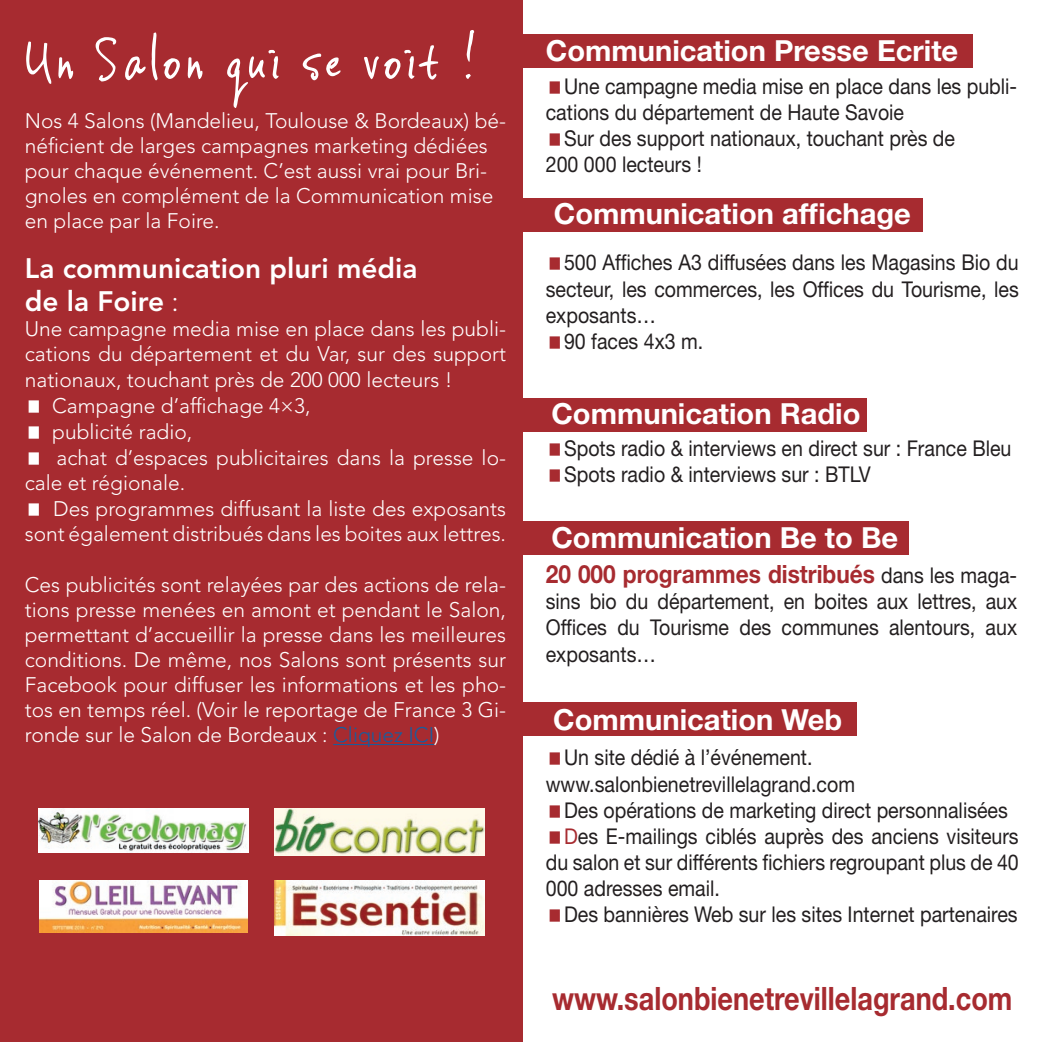
<style>
.page{position:relative;width:1042px;height:1042px;background:#fff}
.page>*{position:absolute;margin:0;border:0;box-sizing:border-box;transform-origin:0 0}
.t1{font:61.25px "Vinc Hand";letter-spacing:.015em;color:#fff}
.t2{font:700 32.2px "Helvetica Neue LT Std";color:#a72b30;scale:.84 1}
.t3{font:700 29.05px "Helvetica Neue LT Std";color:#fff}
.t4{font:800 28px/33.6px "Avenir LT Std";color:#fff}
.t5{font:700 25.2px "Helvetica Neue LT Std";color:#a72b30;scale:.9 1}
.t6{font:21.7px/26.1px "Helvetica Neue LT Std";color:#231f20;scale:.9 1}
.t7{font:300 21px/25.2px "Avenir LT Std";color:#fff}
.s1{font-weight:300}
.s2{color:#175d9e}
.s3{font-weight:400;font-size:21.7px;color:#231f20}
.s4{color:#a72b30}
</style>
<div class="page">
<div style="left:0;top:0;width:522px;height:1042px;background:#a72b30"></div>
<hr style="left:333px;top:744px;width:101px;height:1px;background:#175d9e">
<div style="left:506px;top:198px;width:417px;height:34px;background:#a72b30"></div>
<div style="left:506px;top:34px;width:466px;height:33px;background:#a72b30"></div>
<div style="left:521px;top:398px;width:346px;height:33px;background:#a72b30"></div>
<div style="left:521px;top:521px;width:387px;height:33px;background:#a72b30"></div>
<div style="left:521px;top:703px;width:335px;height:33px;background:#a72b30"></div>
<img style="left:40px;top:881px;width:207px;height:51px">
<img style="left:274px;top:809px;width:210px;height:46px">
<img style="left:39px;top:809px;width:209px;height:43px">
<img style="left:274px;top:881px;width:210px;height:55px">
<h1 class="t1" style="left:25px;top:20px;width:453px">Un Salon qui se voit !</h1>
<p class="t7" style="left:25px;top:108px;width:483px">Nos 4 Salons (Mandelieu, Toulouse &amp; Bordeaux) bé&shy;néficient de larges campagnes marketing dédiées pour chaque événement. C’est aussi vrai pour Bri&shy;gnoles en complément de la Communication mise en place par la Foire.</p>
<h3 class="t4" style="left:25px;top:251px;width:394px">La communication pluri média de la Foire <span class="s1">:</span></h3>
<p class="t7" style="left:25px;top:316px;width:483px">Une campagne media mise en place dans les publi-</p>
<p class="t7" style="left:25px;top:342px;width:483px">cations du département et du Var, sur des support</p>
<p class="t7" style="left:25px;top:367px;width:429px">nationaux, touchant près de 200 000 lecteurs !</p>
<p class="t7" style="left:52px;top:393px;width:260px">Campagne d’affichage 4×3,</p>
<p class="t7" style="left:52px;top:419px;width:142px">publicité radio,</p>
<p class="t7" style="left:57px;top:445px;width:451px">achat d’espaces publicitaires dans la presse lo-</p>
<p class="t7" style="left:25px;top:470px;width:162px">cale et régionale.</p>
<p class="t7" style="left:53px;top:496px;width:454px">Des programmes diffusant la liste des exposants</p>
<p class="t7" style="left:25px;top:521px;width:483px">sont également distribués dans les boites aux lettres.</p>
<p class="t7" style="left:25px;top:572px;width:483px;text-align:justify">Ces publicités sont relayées par des actions de rela&shy;tions presse menées en amont et pendant le Salon, permettant d’accueillir la presse dans les meilleures conditions. De même, nos Salons sont présents sur Facebook pour diffuser les informations et les pho&shy;tos en temps réel. (Voir le reportage de France 3 Gi&shy;ronde sur le Salon de Bordeaux : <span class="s2">Cliquez ICI</span>)</p>
<h3 class="t3" style="left:546px;top:32px;width:414px">Communication Presse Ecrite</h3>
<p class="t6" style="left:564px;top:73px;width:505px">Une campagne media mise en place dans les publi-</p>
<p class="t6" style="left:546px;top:99px;width:400px">cations du département de Haute Savoie</p>
<p class="t6" style="left:564px;top:125px;width:436px">Sur des support nationaux, touchant près de</p>
<p class="t6" style="left:546px;top:151px;width:175px">200 000 lecteurs !</p>
<h3 class="t3" style="left:554px;top:196px;width:358px">Communication affichage</h3>
<p class="t6" style="left:564px;top:249px;width:507px">500 Affiches A3 diffusées dans les Magasins Bio du</p>
<p class="t6" style="left:546px;top:275px;width:527px">secteur, les commerces, les Offices du Tourisme, les</p>
<p class="t6" style="left:546px;top:302px;width:124px">exposants…</p>
<p class="t6" style="left:564px;top:328px;width:156px">90 faces 4x3 m.</p>
<h3 class="t3" style="left:551px;top:395px;width:310px">Communication Radio</h3>
<p class="t6" style="left:564px;top:435px;width:499px">Spots radio &amp; interviews en direct sur : France Bleu<br>Spots radio &amp; interviews sur : BTLV</p>
<h3 class="t3" style="left:551px;top:519px;width:348px">Communication Be to Be</h3>
<p class="t5" style="left:546px;top:559px;width:525px">20 000 programmes distribués <span class="s3">dans les maga-</span></p>
<p class="t6" style="left:546px;top:588px;width:525px;text-align:justify">sins bio du département, en boites aux lettres, aux Offices du Tourisme des communes alentours, aux exposants…</p>
<h3 class="t3" style="left:553px;top:701px;width:291px">Communication Web</h3>
<p class="t6" style="left:564px;top:744px;width:277px">Un site dédié à l’événement.</p>
<p class="t6" style="left:546px;top:770px;width:345px">www.salonbienetrevillelagrand.com</p>
<p class="t6" style="left:564px;top:796px;width:495px">Des opérations de marketing direct personnalisées</p>
<p class="t6" style="left:564px;top:822px;width:507px"><span class="s4">D</span>es E-mailings ciblés auprès des anciens visiteurs</p>
<p class="t6" style="left:546px;top:849px;width:527px">du salon et sur différents fichiers regroupant plus de 40</p>
<p class="t6" style="left:546px;top:875px;width:195px">000 adresses email.</p>
<p class="t6" style="left:564px;top:901px;width:505px">Des bannières Web sur les sites Internet partenaires</p>
<h2 class="t2" style="left:552px;top:979px;width:549px">www.salonbienetrevillelagrand.com</h2>
</div>
